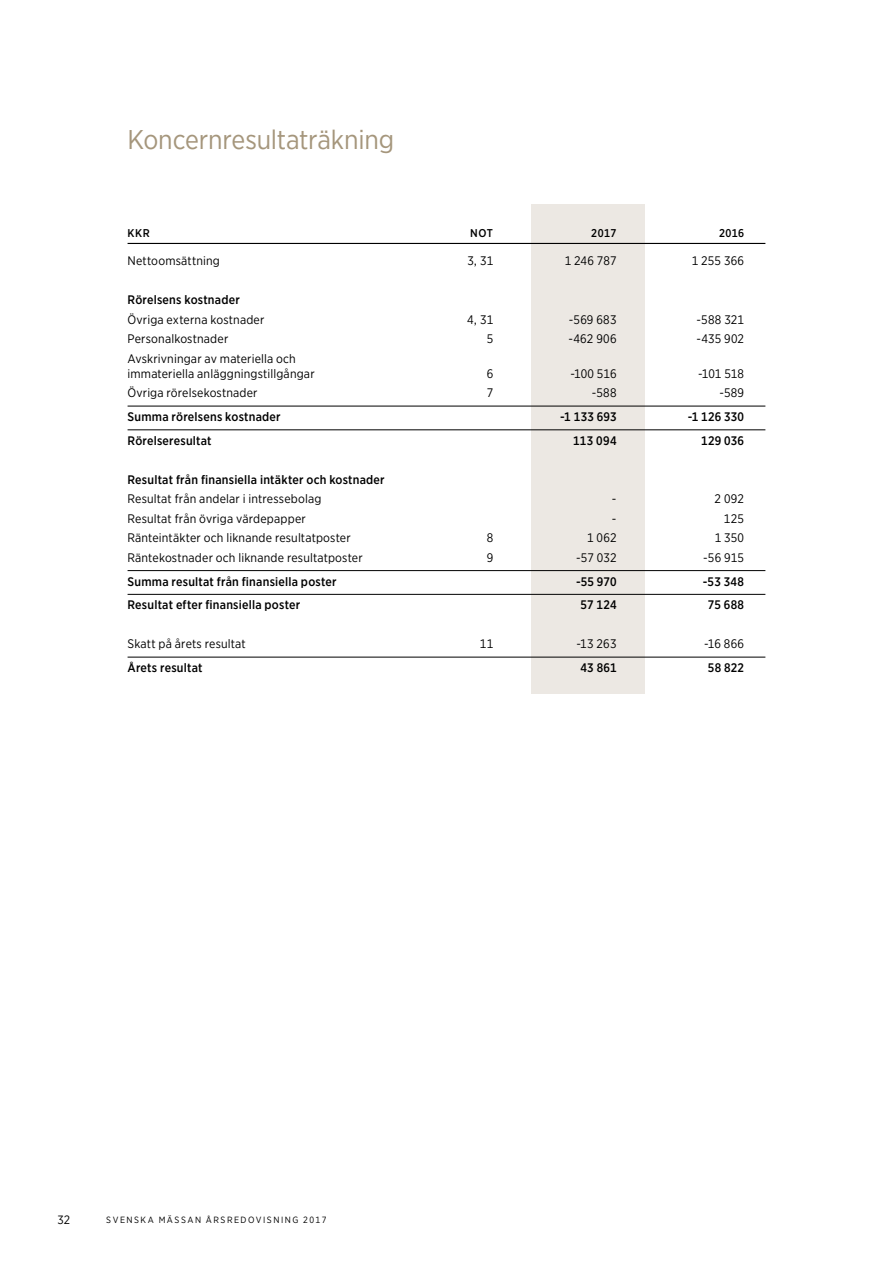
<style>
.page{position:relative;width:893px;height:1263px;background:#fff}
.page>*{position:absolute;margin:0;border:0;box-sizing:border-box;transform-origin:0 0}
.t1{font:27px "Gotham Narrow";letter-spacing:-.005em;color:#a5967c}
.t2{font:12.3px/15px "Gotham Narrow";letter-spacing:.015em;color:#000}
.t3{font:500 12.3px "Gotham Narrow";letter-spacing:.02em;color:#000}
.t4{font:12px "Gotham Narrow";color:#000}
.t5{font:500 11.25px "Gotham Narrow";letter-spacing:.04em;color:#000}
.t6{font:9px "Gotham Narrow";letter-spacing:.17em;color:#000}
</style>
<div class="page">
<div style="left:531px;top:204px;width:114px;height:489px;background:#ece8e3"></div>
<hr style="left:128px;top:243px;width:637px;height:1px;background:#000">
<hr style="left:128px;top:406px;width:637px;height:1px;background:#000">
<hr style="left:128px;top:430px;width:637px;height:1px;background:#000">
<hr style="left:128px;top:570px;width:637px;height:1px;background:#000">
<hr style="left:128px;top:594px;width:637px;height:1px;background:#000">
<hr style="left:128px;top:657px;width:637px;height:1px;background:#000">
<h1 class="t1" style="left:128px;top:123px;width:268px">Koncernresultaträkning</h1>
<p class="t5" style="left:128px;top:226px;width:24px">KKR</p>
<p class="t5" style="left:470px;top:226px;width:24px">NOT</p>
<p class="t5" style="left:591px;top:226px;width:27px">2017</p>
<p class="t5" style="left:719px;top:226px;width:27px">2016</p>
<p class="t2" style="left:128px;top:253px;width:94px">Nettoomsättning</p>
<p class="t2" style="left:467px;top:253px;width:27px">3, 31</p>
<p class="t2" style="left:565px;top:253px;width:53px">1 246 787</p>
<p class="t2" style="left:692px;top:253px;width:54px">1 255 366</p>
<p class="t3" style="left:128px;top:292px;width:114px">Rörelsens kostnader</p>
<p class="t2" style="left:128px;top:312px;width:138px">Övriga externa kostnader</p>
<p class="t2" style="left:467px;top:312px;width:27px">4, 31</p>
<p class="t2" style="left:569px;top:312px;width:49px">-569 683</p>
<p class="t2" style="left:697px;top:312px;width:49px">-588 321</p>
<p class="t2" style="left:128px;top:331px;width:102px">Personalkostnader</p>
<p class="t2" style="left:487px;top:331px;width:8px">5</p>
<p class="t2" style="left:569px;top:331px;width:49px">-462 906</p>
<p class="t2" style="left:696px;top:331px;width:49px">-435 902</p>
<p class="t2" style="left:128px;top:351px;width:189px">Avskrivningar av materiella och immateriella anläggningstillgångar</p>
<p class="t2" style="left:487px;top:366px;width:8px">6</p>
<p class="t2" style="left:570px;top:366px;width:48px">-100 516</p>
<p class="t2" style="left:698px;top:366px;width:47px">-101 518</p>
<p class="t2" style="left:128px;top:385px;width:132px">Övriga rörelsekostnader</p>
<p class="t2" style="left:487px;top:385px;width:8px">7</p>
<p class="t2" style="left:592px;top:385px;width:26px">-588</p>
<p class="t2" style="left:719px;top:385px;width:26px">-589</p>
<p class="t3" style="left:128px;top:409px;width:155px">Summa rörelsens kostnader</p>
<p class="t3" style="left:560px;top:409px;width:58px">-1 133 693</p>
<p class="t3" style="left:688px;top:409px;width:58px">-1 126 330</p>
<p class="t3" style="left:128px;top:433px;width:86px">Rörelseresultat</p>
<p class="t3" style="left:573px;top:433px;width:45px">113 094</p>
<p class="t3" style="left:701px;top:433px;width:44px">129 036</p>
<p class="t3" style="left:128px;top:472px;width:259px">Resultat från finansiella intäkter och kostnader</p>
<p class="t2" style="left:128px;top:491px;width:195px">Resultat från andelar i intressebolag</p>
<p class="t2" style="left:612px;top:491px;width:6px">-</p>
<p class="t2" style="left:715px;top:491px;width:31px">2 092</p>
<p class="t2" style="left:128px;top:511px;width:180px">Resultat från övriga värdepapper</p>
<p class="t2" style="left:612px;top:511px;width:6px">-</p>
<p class="t2" style="left:724px;top:511px;width:22px">125</p>
<p class="t2" style="left:128px;top:530px;width:225px">Ränteintäkter och liknande resultatposter</p>
<p class="t2" style="left:487px;top:530px;width:8px">8</p>
<p class="t2" style="left:587px;top:530px;width:31px">1 062</p>
<p class="t2" style="left:715px;top:530px;width:31px">1 350</p>
<p class="t2" style="left:128px;top:550px;width:237px">Räntekostnader och liknande resultatposter</p>
<p class="t2" style="left:487px;top:550px;width:8px">9</p>
<p class="t2" style="left:576px;top:550px;width:42px">-57 032</p>
<p class="t2" style="left:703px;top:550px;width:42px">-56 915</p>
<p class="t3" style="left:128px;top:573px;width:211px">Summa resultat från finansiella poster</p>
<p class="t3" style="left:576px;top:573px;width:42px">-55 970</p>
<p class="t3" style="left:703px;top:573px;width:43px">-53 348</p>
<p class="t3" style="left:128px;top:597px;width:174px">Resultat efter finansiella poster</p>
<p class="t3" style="left:581px;top:597px;width:37px">57 124</p>
<p class="t3" style="left:708px;top:597px;width:38px">75 688</p>
<p class="t2" style="left:128px;top:636px;width:120px">Skatt på årets resultat</p>
<p class="t2" style="left:480px;top:636px;width:15px">11</p>
<p class="t2" style="left:577px;top:636px;width:41px">-13 263</p>
<p class="t2" style="left:704px;top:636px;width:41px">-16 866</p>
<p class="t3" style="left:128px;top:660px;width:76px">Årets resultat</p>
<p class="t3" style="left:580px;top:660px;width:38px">43 861</p>
<p class="t3" style="left:708px;top:660px;width:38px">58 822</p>
<p class="t4" style="left:57px;top:1212px;width:14px">32</p>
<p class="t6" style="left:106px;top:1215px;width:222px">SVENSKA MÄSSAN ÅRSREDOVISNING 2017</p>
</div>
